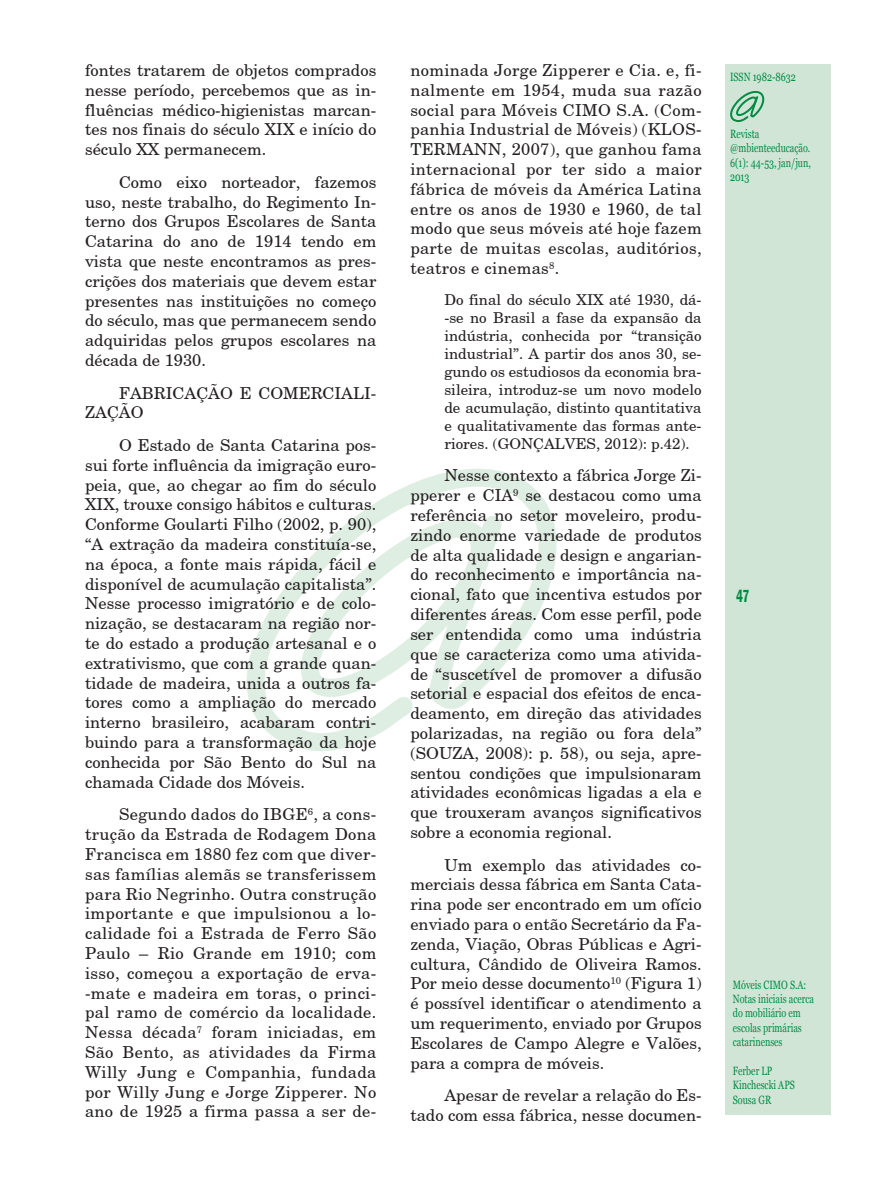
<style>
.page{position:relative;width:893px;height:1191px;background:#fff}
.page>*{position:absolute;margin:0;border:0;box-sizing:border-box;transform-origin:0 0}
.t1{font:600 condensed 18px "Franklin Gothic";color:#008b43;scale:.75 1}
.texto_miolo_01{font:16.5px/19.8px "New Century Schoolbook";color:#231f20;text-align:justify}
.recuo_de_texto_miolo{font:15px/18px "New Century Schoolbook";color:#231f20;text-align:justify}
.t2{font:12px/14.4px "Georgia";color:#008b43;scale:.75 1}
</style>
<div class="page">
<div style="left:725px;top:64px;width:105px;height:1050px;background:#d1e5d7"></div>
<svg style="left:246px;top:468px;width:311px;height:283px"></svg>
<svg style="left:730px;top:91px;width:35px;height:31px"></svg>
<p class="texto_miolo_01" style="left:85px;top:60px;width:293px">fontes tratarem de objetos comprados nesse período, percebemos que as in&shy;fluências médico-higienistas marcan&shy;tes nos finais do século XIX e início do século XX permanecem.</p>
<p class="texto_miolo_01" style="left:85px;top:171px;width:293px;text-indent:34px">Como eixo norteador, fazemos uso, neste trabalho, do Regimento In&shy;terno dos Grupos Escolares de Santa Catarina do ano de 1914 tendo em vista que neste encontramos as pres&shy;crições dos materiais que devem estar presentes nas instituições no começo do século, mas que permanecem sendo adquiridas pelos grupos escolares na década de 1930.</p>
<p class="texto_miolo_01" style="left:85px;top:382px;width:293px;text-indent:34px">FABRICAÇÃO E COMERCIALI-<br>ZAÇÃO</p>
<p class="texto_miolo_01" style="left:85px;top:435px;width:293px;text-indent:34px">O Estado de Santa Catarina pos&shy;sui forte influência da imigração euro&shy;peia, que, ao chegar ao fim do século XIX, trouxe consigo hábitos e culturas.<br>Conforme Goularti Filho (2002, p. 90), “A extração da madeira constituía-se, na época, a fonte mais rápida, fácil e disponível de acumulação capitalista”.<br>Nesse processo imigratório e de colo&shy;nização, se destacaram na região nor&shy;te do estado a produção artesanal e o extrativismo, que com a grande quan&shy;tidade de madeira, unida a outros fa&shy;tores como a ampliação do mercado interno brasileiro, acabaram contri&shy;buindo para a transformação da hoje conhecida por São Bento do Sul na chamada Cidade dos Móveis.</p>
<p class="texto_miolo_01" style="left:85px;top:804px;width:293px;text-indent:34px">Segundo dados do IBGE<sup>6</sup>, a cons&shy;trução da Estrada de Rodagem Dona Francisca em 1880 fez com que diver&shy;sas famílias alemãs se transferissem para Rio Negrinho. Outra construção importante e que impulsionou a lo&shy;calidade foi a Estrada de Ferro São Paulo – Rio Grande em 1910; com isso, começou a exportação de erva--mate e madeira em toras, o princi&shy;pal ramo de comércio da localidade.<br>Nessa década<sup>7</sup> foram iniciadas, em São Bento, as atividades da Firma Willy Jung e Companhia, fundada por Willy Jung e Jorge Zipperer. No ano de 1925 a firma passa a ser de-</p>
<p class="texto_miolo_01" style="left:410px;top:60px;width:293px">nominada Jorge Zipperer e Cia. e, fi&shy;nalmente em 1954, muda sua razão social para Móveis CIMO S.A. (Com&shy;panhia Industrial de Móveis) (KLOS-TERMANN, 2007), que ganhou fama internacional por ter sido a maior fábrica de móveis da América Latina entre os anos de 1930 e 1960, de tal modo que seus móveis até hoje fazem parte de muitas escolas, auditórios, teatros e cinemas<sup>8</sup>.</p>
<p class="recuo_de_texto_miolo" style="left:444px;top:290px;width:259px">Do final do século XIX até 1930, dá--se no Brasil a fase da expansão da indústria, conhecida por “transição industrial”. A partir dos anos 30, se&shy;gundo os estudiosos da economia bra&shy;sileira, introduz-se um novo modelo de acumulação, distinto quantitativa e qualitativamente das formas ante&shy;riores. (GONÇALVES, 2012): p.42).</p>
<p class="texto_miolo_01" style="left:410px;top:465px;width:293px;text-indent:34px">Nesse contexto a fábrica Jorge Zi&shy;pperer e CIA<sup>9</sup> se destacou como uma referência no setor moveleiro, produ&shy;zindo enorme variedade de produtos de alta qualidade e design e angarian&shy;do reconhecimento e importância na&shy;cional, fato que incentiva estudos por diferentes áreas. Com esse perfil, pode ser entendida como uma indústria que se caracteriza como uma ativida&shy;de “suscetível de promover a difusão setorial e espacial dos efeitos de enca&shy;deamento, em direção das atividades polarizadas, na região ou fora dela” (SOUZA, 2008): p. 58), ou seja, apre&shy;sentou condições que impulsionaram atividades econômicas ligadas a ela e que trouxeram avanços significativos sobre a economia regional.</p>
<p class="texto_miolo_01" style="left:410px;top:854px;width:293px;text-indent:34px">Um exemplo das atividades co&shy;merciais dessa fábrica em Santa Cata&shy;rina pode ser encontrado em um ofício enviado para o então Secretário da Fa&shy;zenda, Viação, Obras Públicas e Agri&shy;cultura, Cândido de Oliveira Ramos.<br>Por meio desse documento<sup>10</sup> (Figura 1) é possível identificar o atendimento a um requerimento, enviado por Grupos Escolares de Campo Alegre e Valões, para a compra de móveis.</p>
<p class="texto_miolo_01" style="left:410px;top:1085px;width:293px;text-align:right">Apesar de revelar a relação do Es&shy;tado com essa fábrica, nesse documen-</p>
<p class="t2" style="left:730px;top:69px;width:89px">ISSN 1982-8632</p>
<p class="t2" style="left:730px;top:127px;width:109px">Revista @mbienteeducação.<br>6(1): 44-53, jan/jun,<br>2013</p>
<p class="t1" style="left:736px;top:583px;width:19px">47</p>
<p class="t2" style="left:733px;top:977px;width:110px">Móveis CIMO S.A:<br>Notas iniciais acerca do mobiliário em escolas primárias catarinenses</p>
<p class="t2" style="left:733px;top:1064px;width:84px">Ferber LP<br>Kinchescki APS<br>Sousa GR</p>
</div>
